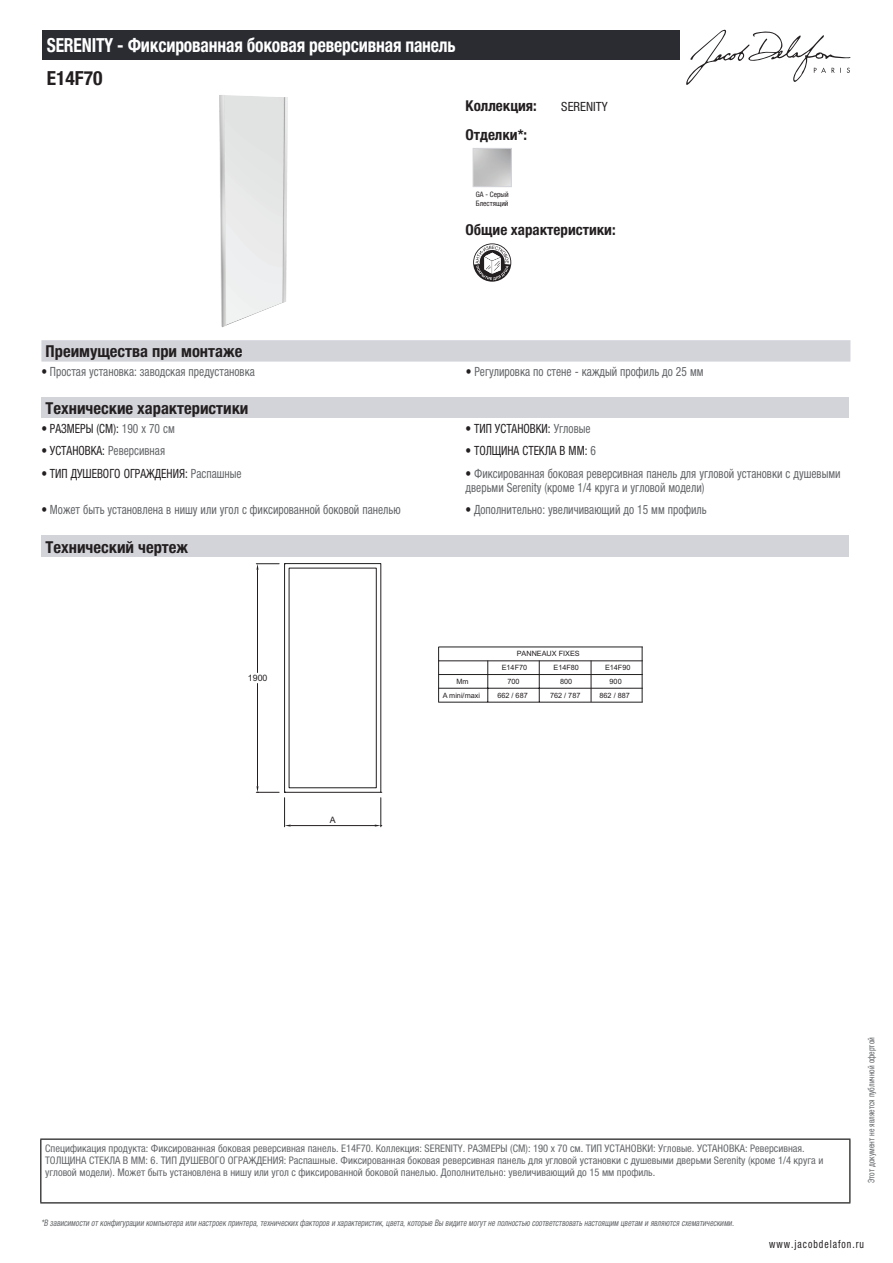
<style>
.page{position:relative;width:893px;height:1263px;background:#fff}
.page>*{position:absolute;margin:0;border:0;box-sizing:border-box;transform-origin:0 0}
.t1{font:700 condensed 19.5px "Helvetica Neue LTCYR";letter-spacing:-.01em;color:#fff;scale:.9 1}
.t2{font:700 condensed 19.5px "Helvetica Neue LTCYR";color:#231f20}
.t3{font:700 condensed 16.5px "Helvetica Neue LTCYR";color:#231f20}
.t4{font:700 condensed 15px "Helvetica Neue LTCYR";color:#231f20}
.t5{font:condensed 12.75px/13.5px "Helvetica Neue LTCYR";color:#626568;scale:.9 1}
.t6{font:condensed 12.75px "Helvetica Neue LTCYR";color:#231f20;scale:.9 1}
.t7{font:condensed 12.75px "Helvetica Neue LTCYR";color:#231f20}
.t8{font:condensed 11.25px "Helvetica Neue LTCYR";letter-spacing:.1em;color:#231f20;scale:.87 1}
.t9{font:condensed 10.5px/12px "Helvetica Neue LTCYR";color:#626568}
.t10{font:italic condensed 9px "Helvetica Neue LTCYR";color:#626568;scale:.87 1}
.t11{font:condensed 9px "Helvetica Neue LTCYR";color:#626568;scale:.87 1}
.t12{font:8.85px "Arial";color:#231f20}
.t13{font:condensed 7.5px/9px "Helvetica Neue LTCYR";color:#231f20}
.t14{font:7.35px "Arial";color:#231f20}
.s1{color:#231f20}
.s2{color:#626568}
</style>
<div class="page">
<svg style="left:686px;top:30px;width:164px;height:55px"></svg>
<img style="left:219px;top:95px;width:69px;height:232px">
<div style="left:473px;top:148px;width:39px;height:39px;border:1px solid #d3d4da"></div>
<svg style="left:473px;top:243px;width:38px;height:39px"></svg>
<div style="left:41px;top:340px;width:809px;height:22px;background:#d3d4da"></div>
<div style="left:41px;top:397px;width:808px;height:21px;background:#d3d4da"></div>
<div style="left:41px;top:536px;width:808px;height:21px;background:#d3d4da"></div>
<hr style="left:591px;top:661px;width:1px;height:41px;background:#231f20">
<hr style="left:642px;top:647px;width:1px;height:55px;background:#231f20">
<hr style="left:439px;top:674px;width:203px;height:1px;background:#231f20">
<hr style="left:539px;top:661px;width:1px;height:41px;background:#231f20">
<hr style="left:439px;top:688px;width:203px;height:1px;background:#231f20">
<hr style="left:439px;top:702px;width:203px;height:1px;background:#231f20">
<hr style="left:487px;top:661px;width:1px;height:41px;background:#231f20">
<hr style="left:438px;top:647px;width:1px;height:55px;background:#231f20">
<hr style="left:439px;top:660px;width:203px;height:1px;background:#231f20">
<hr style="left:439px;top:647px;width:203px;height:1px;background:#231f20">
<svg style="left:256px;top:563px;width:126px;height:264px"></svg>
<div style="left:43px;top:30px;width:637px;height:30px;background:#2a2c32"></div>
<hr style="left:40px;top:1138px;width:810px;height:2px;background:#040503">
<hr style="left:40px;top:1140px;width:1px;height:62px;background:#040503">
<hr style="left:849px;top:1140px;width:1px;height:62px;background:#040503">
<hr style="left:40px;top:1202px;width:810px;height:1px;background:#040503">
<h1 class="t1" style="left:47px;top:34px;width:456px">SERENITY - Фиксированная боковая реверсивная панель</h1>
<h1 class="t2" style="left:47px;top:67px;width:57px">E14F70</h1>
<h3 class="t4" style="left:466px;top:97px;width:73px">Коллекция:</h3>
<p class="t7" style="left:561px;top:99px;width:48px">SERENITY</p>
<h3 class="t4" style="left:466px;top:126px;width:63px">Отделки*:</h3>
<p class="t13" style="left:476px;top:190px;width:34px">GA - Серый<br>Блестящий</p>
<h3 class="t4" style="left:466px;top:221px;width:152px">Общие характеристики:</h3>
<h2 class="t3" style="left:46px;top:342px;width:198px">Преимущества при монтаже</h2>
<p class="t5" style="left:41px;top:365px;width:239px"><span class="s1">•</span> Простая установка: заводская предустановка</p>
<p class="t5" style="left:466px;top:365px;width:266px"><span class="s1">•</span> Регулировка по стене - каждый профиль до 25 мм</p>
<h2 class="t3" style="left:46px;top:399px;width:204px">Технические характеристики</h2>
<p class="t6" style="left:41px;top:421px;width:150px">• РАЗМЕРЫ (СМ): <span class="s2">190 x 70 см</span></p>
<p class="t6" style="left:466px;top:421px;width:140px">• ТИП УСТАНОВКИ: <span class="s2">Угловые</span></p>
<p class="t6" style="left:41px;top:444px;width:139px">• УСТАНОВКА: <span class="s2">Реверсивная</span></p>
<p class="t6" style="left:466px;top:444px;width:146px">• ТОЛЩИНА СТЕКЛА В ММ: <span class="s2">6</span></p>
<p class="t6" style="left:41px;top:466px;width:224px">• ТИП ДУШЕВОГО ОГРАЖДЕНИЯ: <span class="s2">Распашные</span></p>
<p class="t5" style="left:466px;top:467px;width:418px"><span class="s1">•</span> Фиксированная боковая реверсивная панель для угловой установки с душевыми дверьми Serenity (кроме 1/4 круга и угловой модели)</p>
<p class="t5" style="left:41px;top:503px;width:401px"><span class="s1">•</span> Может быть установлена в нишу или угол с фиксированной боковой панелью</p>
<p class="t5" style="left:466px;top:503px;width:270px"><span class="s1">•</span> Дополнительно: увеличивающий до 15 мм профиль</p>
<h2 class="t3" style="left:46px;top:538px;width:144px">Технический чертеж</h2>
<p class="t12" style="left:248px;top:672px;width:21px">1900</p>
<p class="t12" style="left:330px;top:814px;width:7px">A</p>
<p class="t14" style="left:517px;top:649px;width:65px">PANNEAUX FIXES</p>
<p class="t14" style="left:502px;top:662px;width:27px">E14F70</p>
<p class="t14" style="left:553px;top:662px;width:27px">E14F80</p>
<p class="t14" style="left:605px;top:662px;width:27px">E14F90</p>
<p class="t14" style="left:456px;top:677px;width:14px">Mm</p>
<p class="t14" style="left:507px;top:677px;width:14px">700</p>
<p class="t14" style="left:560px;top:677px;width:14px">800</p>
<p class="t14" style="left:443px;top:691px;width:39px">A mini/maxi</p>
<p class="t14" style="left:497px;top:691px;width:32px">662 / 687</p>
<p class="t14" style="left:550px;top:691px;width:32px">762 / 787</p>
<p class="t14" style="left:610px;top:677px;width:14px">900</p>
<p class="t14" style="left:599px;top:691px;width:32px">862 / 887</p>
<p class="t9" style="left:45px;top:1142px;width:780px">Спецификация продукта: Фиксированная боковая реверсивная панель. E14F70. Коллекция: SERENITY. РАЗМЕРЫ (СМ): 190 x 70 см. ТИП УСТАНОВКИ: Угловые. УСТАНОВКА: Реверсивная.<br>ТОЛЩИНА СТЕКЛА В ММ: 6. ТИП ДУШЕВОГО ОГРАЖДЕНИЯ: Распашные. Фиксированная боковая реверсивная панель для угловой установки с душевыми дверьми Serenity (кроме 1/4 круга и угловой модели). Может быть установлена в нишу или угол с фиксированной боковой панелью. Дополнительно: увеличивающий до 15 мм профиль.</p>
<p class="t10" style="left:41px;top:1218px;width:800px">*В зависимости отконфигурации компьютера или настроек принтера,техническихфакторов и характеристик,цвета,которые Вы видите могутне полностью соответствоватьнастоящим цветам и являются схематическими.</p>
<p class="t11" style="left:866px;top:1183px;width:169px;rotate:-90deg">Этот документ не является публичной офертой</p>
<p class="t8" style="left:769px;top:1237px;width:110px">www.jacobdelafon.ru</p>
</div>
